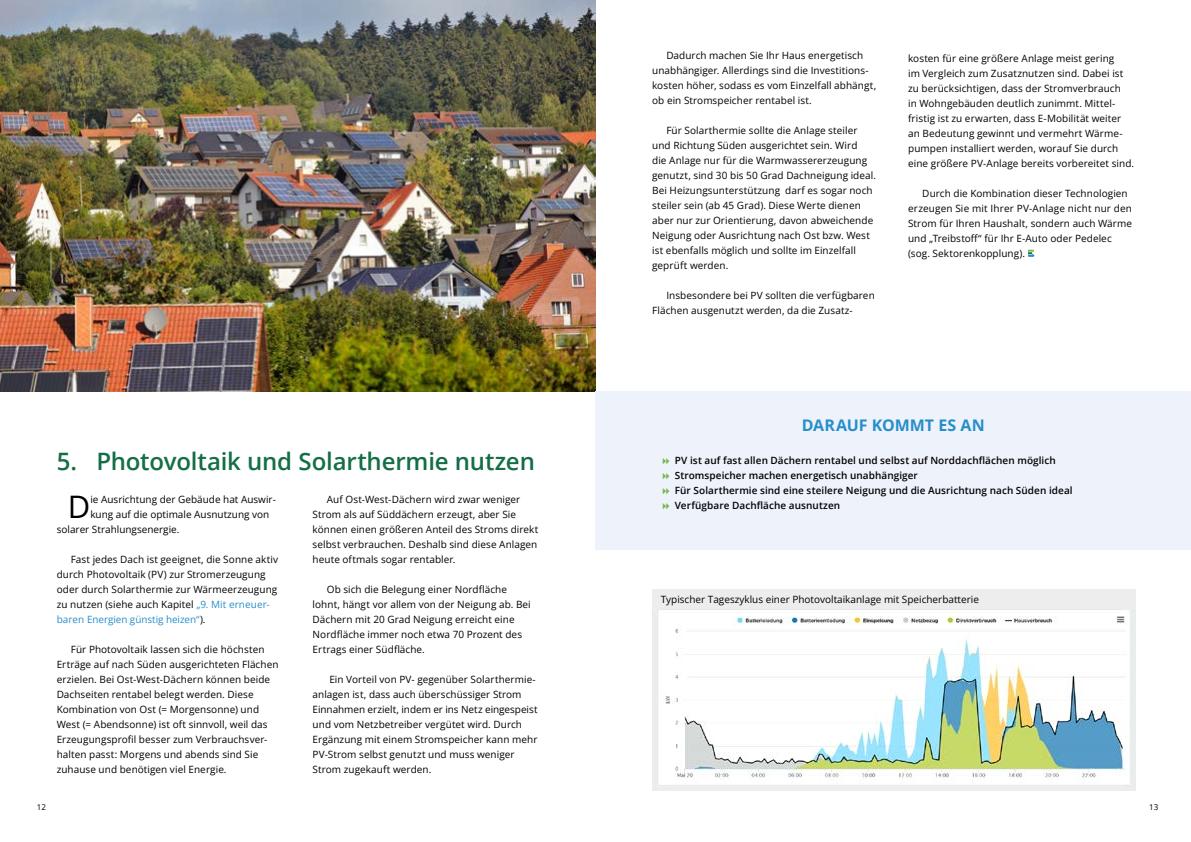
<style>
.page{position:relative;width:1191px;height:842px;background:#fff}
.page>*{position:absolute;margin:0;border:0;box-sizing:border-box;transform-origin:0 0}
.t1{font:31px "Open Sans";color:#000}
.t2{font:600 24px "Open Sans";letter-spacing:-.01em;color:#146e46}
.t3{font:700 16px "Open Sans";color:#278eca}
.t4{font:10px/15px "Open Sans";letter-spacing:.005em;color:#000}
.t5{font:600 10px/15px "Open Sans";letter-spacing:.005em;color:#000}
.t6{font:8px "Open Sans";color:#000}
.s1{color:#278eca}
</style>
<div class="page">
<img style="left:0;top:0;width:595px;height:391px">
<img style="left:652px;top:609px;width:483px;height:182px">
<svg style="left:1027px;top:249px;width:7px;height:8px"></svg>
<div style="left:595px;top:391px;width:596px;height:159px;background:#eef3fb"></div>
<div style="left:652px;top:589px;width:483px;height:20px;background:#ededed"></div>
<h2 class="t2" style="left:57px;top:445px;width:480px">5. Photovoltaik und Solarthermie nutzen</h2>
<h1 class="t1" style="left:68px;top:485px;width:24px">D</h1>
<p class="t4" style="left:90px;top:491px;width:187px">ie Ausrichtung der Gebäude hat Auswir-</p>
<p class="t4" style="left:313px;top:491px;width:227px;text-indent:14px">Auf Ost-West-Dächern wird zwar weniger Strom als auf Süddächern erzeugt, aber Sie können einen größeren Anteil des Stroms direkt selbst verbrauchen. Deshalb sind diese Anlagen heute oftmals sogar rentabler.</p>
<p class="t4" style="left:313px;top:581px;width:220px;text-indent:14px">Ob sich die Belegung einer Nordfläche lohnt, hängt vor allem von der Neigung ab. Bei Dächern mit 20 Grad Neigung erreicht eine Nordfläche immer noch etwa 70 Prozent des Ertrags einer Südfläche.</p>
<p class="t4" style="left:313px;top:671px;width:226px;text-indent:17px">Ein Vorteil von PV- gegenüber Solarthermie&shy;anlagen ist, dass auch überschüssiger Strom Einnahmen erzielt, indem er ins Netz eingespeist und vom Netzbetreiber vergütet wird. Durch Ergänzung mit einem Stromspeicher kann mehr PV-Strom selbst genutzt und muss weniger Strom zugekauft werden.</p>
<p class="t4" style="left:90px;top:506px;width:180px">kung auf die optimale Ausnutzung von</p>
<p class="t4" style="left:57px;top:521px;width:124px">solarer Strahlungsenergie.</p>
<p class="t4" style="left:57px;top:551px;width:223px;text-indent:14px">Fast jedes Dach ist geeignet, die Sonne aktiv durch Photovoltaik (PV) zur Stromerzeugung oder durch Solarthermie zur Wärmeerzeugung zu nutzen (siehe auch Kapitel <span class="s1">„9. Mit erneuer&shy;baren Energien günstig heizen“</span>).</p>
<p class="t4" style="left:57px;top:641px;width:223px;text-indent:14px">Für Photovoltaik lassen sich die höchsten Erträge auf nach Süden ausgerichteten Flächen erzielen. Bei Ost-West-Dächern können beide Dachseiten rentabel belegt werden. Diese Kombination von Ost (= Morgensonne) und West (= Abendsonne) ist oft sinnvoll, weil das Erzeugungsprofil besser zum Verbrauchsver&shy;halten passt: Morgens und abends sind Sie zuhause und benötigen viel Energie.</p>
<p class="t4" style="left:652px;top:47px;width:226px;text-indent:14px">Dadurch machen Sie Ihr Haus energetisch unabhängiger. Allerdings sind die Investitions&shy;kosten höher, sodass es vom Einzelfall abhängt, ob ein Stromspeicher rentabel ist.</p>
<p class="t4" style="left:652px;top:122px;width:225px;text-indent:14px">Für Solarthermie sollte die Anlage steiler und Richtung Süden ausgerichtet sein. Wird<br>die Anlage nur für die Warmwassererzeugung genutzt, sind 30 bis 50 Grad Dachneigung ideal.<br>Bei Heizungsunterstützung darf es sogar noch steiler sein (ab 45 Grad). Diese Werte dienen aber nur zur Orientierung, davon abweichende Neigung oder Ausrichtung nach Ost bzw. West ist ebenfalls möglich und sollte im Einzelfall geprüft werden.</p>
<p class="t4" style="left:652px;top:287px;width:224px;text-indent:14px">Insbesondere bei PV sollten die verfügbaren<br>Flächen ausgenutzt werden, da die Zusatz-</p>
<p class="t4" style="left:908px;top:50px;width:227px">kosten für eine größere Anlage meist gering<br>im Vergleich zum Zusatznutzen sind. Dabei ist zu berücksichtigen, dass der Stromverbrauch<br>in Wohngebäuden deutlich zunimmt. Mittel&shy;fristig ist zu erwarten, dass E-Mobilität weiter an Bedeutung gewinnt und vermehrt Wärme&shy;pumpen installiert werden, worauf Sie durch eine größere PV-Anlage bereits vorbereitet sind.</p>
<p class="t4" style="left:908px;top:185px;width:225px;text-indent:14px">Durch die Kombination dieser Technologien erzeugen Sie mit Ihrer PV-Anlage nicht nur den Strom für Ihren Haushalt, sondern auch Wärme und „Treibstoff“ für Ihr E-Auto oder Pedelec (sog. Sektorenkopplung).</p>
<h3 class="t3" style="left:801px;top:414px;width:184px">DARAUF KOMMT ES AN</h3>
<p class="t5" style="left:675px;top:453px;width:399px">PV ist auf fast allen Dächern rentabel und selbst auf Norddachflächen möglich Stromspeicher machen energetisch unabhängiger<br>Für Solarthermie sind eine steilere Neigung und die Ausrichtung nach Süden ideal Verfügbare Dachfläche ausnutzen</p>
<p class="t4" style="left:660px;top:591px;width:320px">Typischer Tageszyklus einer Photovoltaikanlage mit Speicherbatterie</p>
<p class="t6" style="left:37px;top:802px;width:11px">12</p>
<p class="t6" style="left:1149px;top:802px;width:11px">13</p>
</div>
